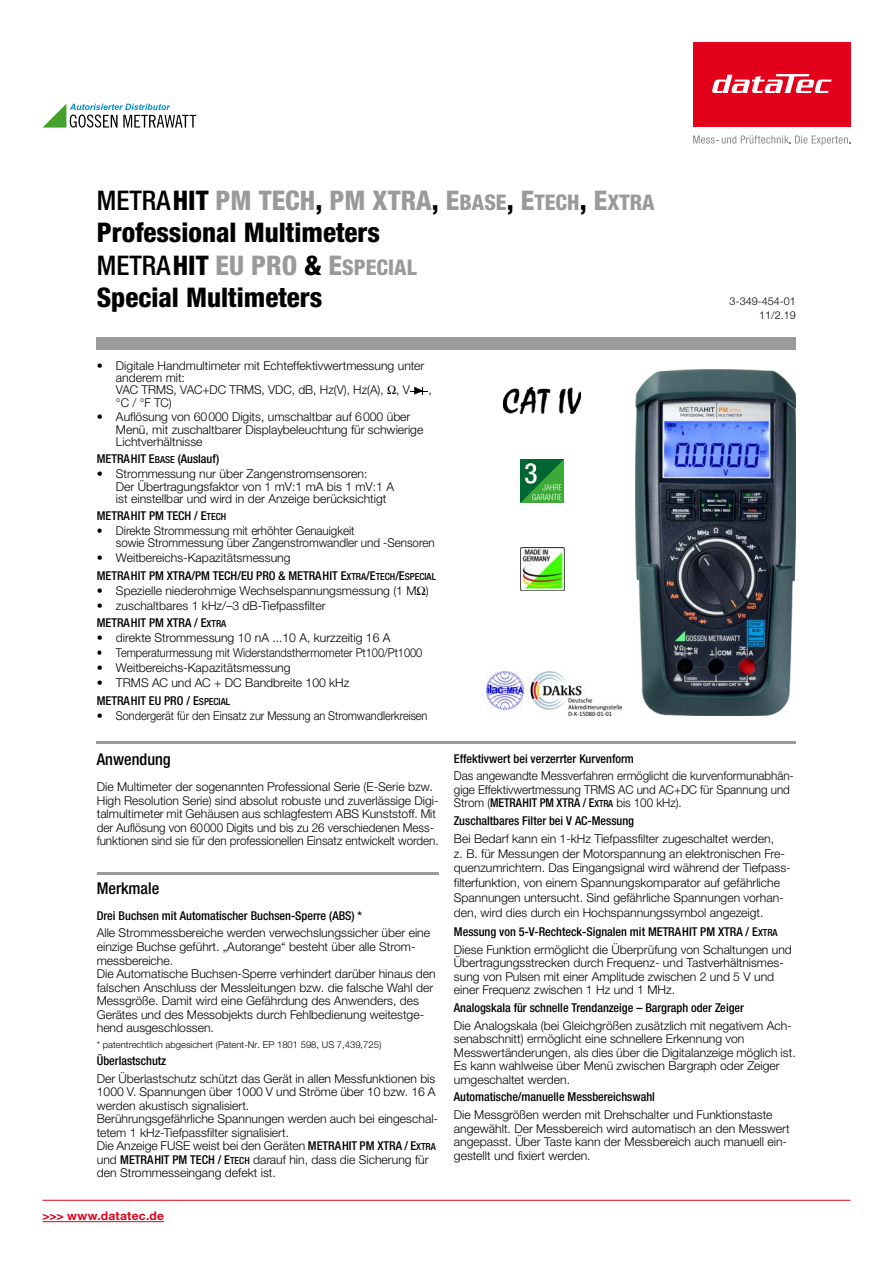
<style>
.page{position:relative;width:893px;height:1263px;background:#fff}
.page>*{position:absolute;margin:0;border:0;box-sizing:border-box;transform-origin:0 0}
.t1{font:800 condensed 27px/32.5px "Helvetica Neue LTW1 G";color:#000}
.t2{font:800 condensed 21.6px "Helvetica Neue LTW1 G";color:#9a9a9a}
.t3{font:500 condensed 16.2px "Helvetica Neue LTW1 G";color:#000}
.t4{font:300 12.15px/13.5px "Helvetica Neue LTW1 G";color:#000}
.t5{font:500 condensed 12.15px/17.5px "Helvetica Neue LTW1 G";color:#000}
.t6{font:300 12.15px/13.5px "Helvetica Neue LTW1 G";color:#000;scale:.96 1}
.t7{font:300 12.15px "Helvetica Neue LTW1 G";color:#000;scale:.91 1}
.t8{font:700 12px "Helvetica Neue LT Pro";letter-spacing:.025em;color:#e2001a}
.t9{font:300 10.8px/13.5px "Helvetica Neue LTW1 G";color:#000;text-align:right}
.t10{font:300 9.45px "Helvetica Neue LTW1 G";letter-spacing:.005em;color:#000}
.s1{font-weight:500}
.s2{color:#9a9a9a}
.s3{font-size:21.6px;color:#9a9a9a}
.s4{font-weight:500;font-size:27px;color:#000}
.s5{font-size:27px;color:#000}
.s6{font-size:27px}
.s7{font-size:9.75px}
.s8{font-weight:300;font-stretch:normal}
.s9{font-weight:500;font-stretch:condensed}
.s10{font-weight:500;font-stretch:condensed;font-size:9.75px}
</style>
<div class="page">
<div style="left:693px;top:43px;width:157px;height:84px;background:#e2001a"></div>
<svg style="left:693px;top:135px;width:157px;height:10px"></svg>
<svg style="left:712px;top:74px;width:119px;height:19px"></svg>
<hr style="left:43px;top:1221px;width:121px;height:1px;background:#e2001a">
<hr style="left:43px;top:1200px;width:807px;height:1px;background:#e2001a">
<svg style="left:43px;top:104px;width:153px;height:24px"></svg>
<div style="left:97px;top:338px;width:699px;height:11px;background:#9a9a9a"></div>
<hr style="left:97px;top:337px;width:699px;height:1px;background:#9a9a9a">
<hr style="left:97px;top:349px;width:699px;height:1px;background:#9a9a9a">
<img style="left:635px;top:369px;width:161px;height:346px">
<hr style="left:97px;top:741px;width:699px;height:3px;background:#9a9a9a">
<img style="left:504px;top:388px;width:77px;height:26px">
<img style="left:521px;top:547px;width:43px;height:44px">
<img style="left:520px;top:459px;width:43px;height:43px">
<img style="left:486px;top:671px;width:135px;height:44px">
<hr style="left:97px;top:872px;width:342px;height:3px;background:#9a9a9a">
<svg style="left:410px;top:387px;width:17px;height:8px"></svg>
<h1 class="t1" style="left:97px;top:184px;width:559px"><span class="s1">METRA</span>HIT <span class="s2">PM TECH</span>, <span class="s2">PM XTRA</span>, <span class="s2">E</span><span class="s3">BASE</span>, <span class="s2">E</span><span class="s3">TECH</span>, <span class="s2">E</span><span class="s3">XTRA<br></span>Professional Multimeters</h1>
<h2 class="t2" style="left:97px;top:254px;width:321px"><span class="s4">METRA</span><span class="s5">HIT</span> <span class="s6">EU PRO</span> <span class="s5">&amp;</span> <span class="s6">E</span>SPECIAL</h2>
<h1 class="t1" style="left:97px;top:281px;width:227px">Special Multimeters</h1>
<p class="t9" style="left:730px;top:294px;width:68px">3-349-454-01<br>11/2.19</p>
<p class="t4" style="left:116px;top:359px;width:310px;line-height:12.1px;text-indent:-19px">• Digitale Handmultimeter mit Echteffektivwertmessung unter anderem mit:<br>VAC TRMS, VAC+DC TRMS, VDC, dB, Hz(V), Hz(A), , V</p>
<p class="t4" style="left:428px;top:383px;width:5px">,</p>
<p class="t4" style="left:116px;top:395px;width:57px">°C / °F TC)</p>
<p class="t4" style="left:116px;top:411px;width:309px;line-height:12.1px;text-indent:-19px">• Auflösung von 60000 Digits, umschaltbar auf 6000 über<br>Menü, mit zuschaltbarer Displaybeleuchtung für schwierige<br>Lichtverhältnisse</p>
<p class="t5" style="left:97px;top:450px;width:124px">METRAHIT E<span class="s7">BASE</span> (Auslauf)</p>
<p class="t4" style="left:116px;top:468px;width:280px;line-height:12.1px;text-indent:-19px">• Strommessung nur über Zangenstromsensoren:<br>Der Übertragungsfaktor von 1 mV:1 mA bis 1 mV:1 A ist einstellbar und wird in der Anzeige berücksichtigt</p>
<p class="t5" style="left:97px;top:507px;width:131px">METRAHIT PM TECH / E<span class="s7">TECH</span></p>
<p class="t6" style="left:116px;top:525px;width:333px;line-height:12.1px;text-indent:-19px">• Direkte Strommessung mit erhöhter Genauigkeit<br>sowie Strommessung über Zangenstromwandler und -Sensoren</p>
<p class="t5" style="left:97px;top:549px;width:341px"><span class="s8">• Weitbereichs-Kapazitätsmessung<br></span>METRAHIT PM XTRA/PM TECH/EU PRO &amp; METRAHIT E<span class="s7">XTRA</span>/E<span class="s7">TECH</span>/E<span class="s7">SPECIAL</span></p>
<p class="t4" style="left:97px;top:584px;width:334px">• Spezielle niederohmige Wechselspannungsmessung (1 M )</p>
<p class="t4" style="left:97px;top:597px;width:230px;line-height:17.7px">• zuschaltbares 1 kHz/–3 dB-Tiefpassfilter<br><span class="s9">METRAHIT PM XTRA / E</span><span class="s10">XTRA</span></p>
<p class="t4" style="left:97px;top:631px;width:295px">• direkte Strommessung 10 nA ...10 A, kurzzeitig 16 A</p>
<p class="t7" style="left:97px;top:645px;width:359px">• Temperaturmessung mit Widerstandsthermometer Pt100/Pt1000</p>
<p class="t4" style="left:97px;top:661px;width:195px">• Weitbereichs-Kapazitätsmessung</p>
<p class="t4" style="left:97px;top:674px;width:254px;line-height:17.7px">• TRMS AC und AC + DC Bandbreite 100 kHz<br><span class="s9">METRAHIT EU PRO / E</span><span class="s10">SPECIAL</span></p>
<p class="t4" style="left:97px;top:708px;width:332px">• Sondergerät für den Einsatz zur Messung an Stromwandlerkreisen</p>
<h3 class="t3" style="left:97px;top:750px;width:76px">Anwendung</h3>
<p class="t4" style="left:97px;top:780px;width:343px">Die Multimeter der sogenannten Professional Serie (E-Serie bzw.<br>High Resolution Serie) sind absolut robuste und zuverlässige Digi&shy;talmultimeter mit Gehäusen aus schlagfestem ABS Kunststoff. Mit der Auflösung von 60000 Digits und bis zu 26 verschiedenen Mess&shy;funktionen sind sie für den professionellen Einsatz entwickelt worden.</p>
<h3 class="t3" style="left:97px;top:879px;width:64px">Merkmale</h3>
<p class="t5" style="left:97px;top:907px;width:267px">Drei Buchsen mit Automatischer Buchsen-Sperre (ABS) *</p>
<p class="t4" style="left:97px;top:926px;width:340px">Alle Strommessbereiche werden verwechslungssicher über eine einzige Buchse geführt. „Autorange“ besteht über alle Strom&shy;messbereiche.<br>Die Automatische Buchsen-Sperre verhindert darüber hinaus den falschen Anschluss der Messleitungen bzw. die falsche Wahl der Messgröße. Damit wird eine Gefährdung des Anwenders, des Gerätes und des Messobjekts durch Fehlbedienung weitestge&shy;hend ausgeschlossen.</p>
<p class="t10" style="left:97px;top:1039px;width:286px">* patentrechtlich abgesichert (Patent-Nr. EP 1801 598, US 7,439,725)</p>
<p class="t5" style="left:97px;top:1052px;width:71px">Überlastschutz</p>
<p class="t4" style="left:97px;top:1071px;width:343px">Der Überlastschutz schützt das Gerät in allen Messfunktionen bis 1000 V. Spannungen über 1000 V und Ströme über 10 bzw. 16 A werden akustisch signalisiert.<br>Berührungsgefährliche Spannungen werden auch bei eingeschal&shy;tetem 1 kHz-Tiefpassfilter signalisiert.<br>Die Anzeige FUSE weist bei den Geräten <span class="s9">METRAHIT PM XTRA / E</span><span class="s10">XTRA </span>und <span class="s9">METRAHIT PM TECH / E</span><span class="s10">TECH</span> darauf hin, dass die Sicherung für den Strommesseingang defekt ist.</p>
<p class="t8" style="left:43px;top:1209px;width:123px">&gt;&gt;&gt; www.datatec.de</p>
<p class="t5" style="left:454px;top:749px;width:181px">Effektivwert bei verzerrter Kurvenform</p>
<p class="t6" style="left:454px;top:769px;width:356px">Das angewandte Messverfahren ermöglicht die kurvenformunabhän&shy;gige Effektivwertmessung TRMS AC und AC+DC für Spannung und<br>Strom (<span class="s9">METRAHIT PM XTRA / E</span><span class="s10">XTRA</span> bis 100 kHz).</p>
<p class="t5" style="left:454px;top:812px;width:182px">Zuschaltbares Filter bei V AC-Messung</p>
<p class="t4" style="left:454px;top:831px;width:338px;line-height:14.9px">Bei Bedarf kann ein 1-kHz Tiefpassfilter zugeschaltet werden,<br>z. B. für Messungen der Motorspannung an elektronischen Fre&shy;quenzumrichtern. Das Eingangsignal wird während der Tiefpass&shy;filterfunktion, von einem Spannungskomparator auf gefährliche Spannungen untersucht. Sind gefährliche Spannungen vorhan&shy;den, wird dies durch ein Hochspannungssymbol angezeigt.</p>
<p class="t4" style="left:454px;top:923px;width:339px;line-height:17.5px"><span class="s9">Messung von 5-V-Rechteck-Signalen mit METRAHIT PM XTRA / E</span><span class="s10">XTRA<br></span>Diese Funktion ermöglicht die Überprüfung von Schaltungen und</p>
<p class="t4" style="left:454px;top:956px;width:331px">Übertragungsstrecken durch Frequenz- und Tastverhältnismes&shy;sung von Pulsen mit einer Amplitude zwischen 2 und 5 V und einer Frequenz zwischen 1 Hz und 1 MHz.</p>
<p class="t5" style="left:454px;top:999px;width:292px">Analogskala für schnelle Trendanzeige – Bargraph oder Zeiger</p>
<p class="t4" style="left:454px;top:1018px;width:343px">Die Analogskala (bei Gleichgrößen zusätzlich mit negativem Ach&shy;senabschnitt) ermöglicht eine schnellere Erkennung von Messwertänderungen, als dies über die Digitalanzeige möglich ist.<br>Es kann wahlweise über Menü zwischen Bargraph oder Zeiger umgeschaltet werden.</p>
<p class="t5" style="left:454px;top:1088px;width:202px">Automatische/manuelle Messbereichswahl</p>
<p class="t4" style="left:454px;top:1108px;width:337px">Die Messgrößen werden mit Drehschalter und Funktionstaste angewählt. Der Messbereich wird automatisch an den Messwert angepasst. Über Taste kann der Messbereich auch manuell ein&shy;gestellt und fixiert werden.</p>
</div>
